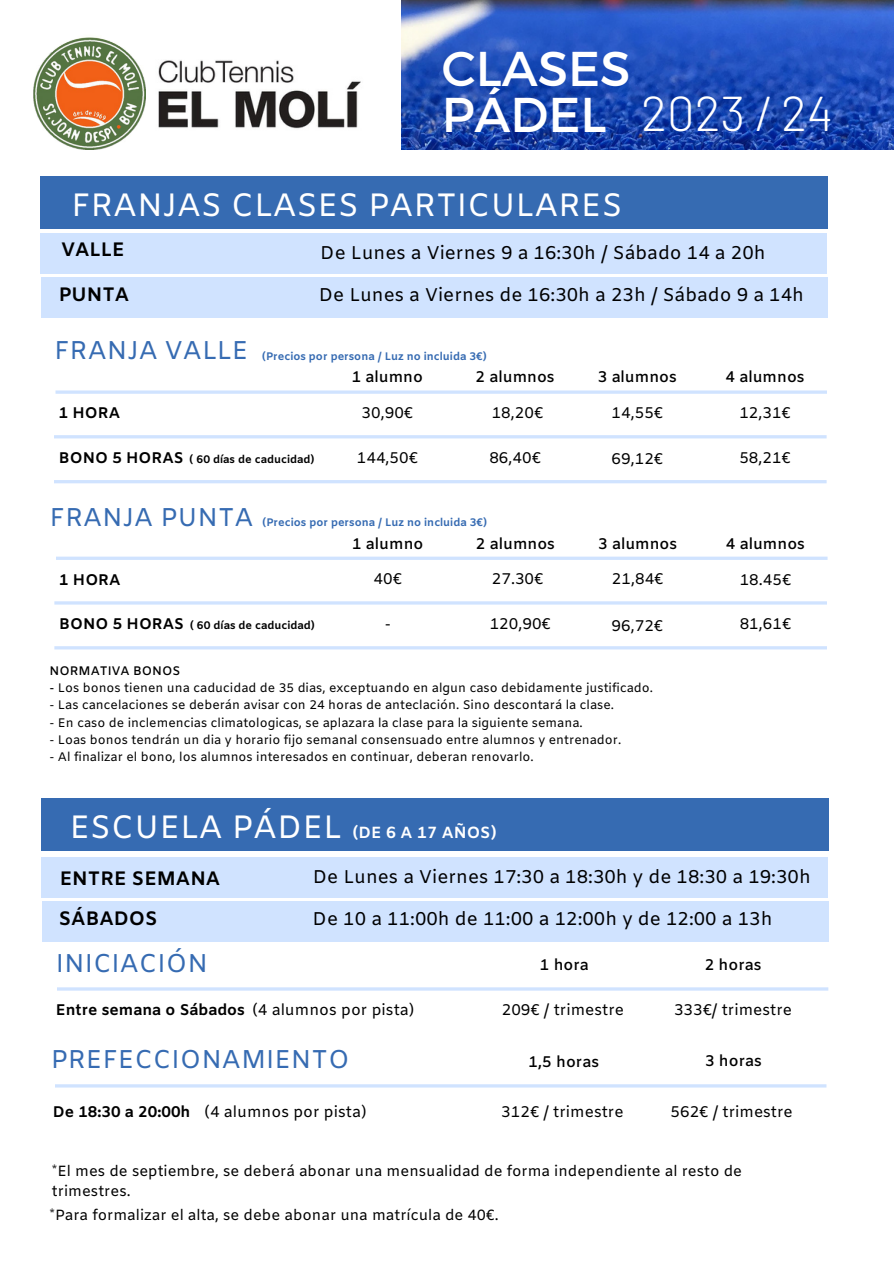
<style>
.page{position:relative;width:894px;height:1264px;background:#fff}
.page>*{position:absolute;margin:0;border:0;box-sizing:border-box;transform-origin:0 0}
.t1{font:48.75px "Montserrat";color:#fff}
.t2{font:300 48.75px "Barlow";color:#fff}
.t3{font:32.4px "Amiko";color:#fff}
.t4{font:25.8px "Amiko";color:#366bb2}
.t5{font:700 19.5px "Amiko";color:#000}
.t6{font:18.45px "Amiko";color:#000}
.t7{font:700 16.2px "Amiko";color:#fff}
.t8{font:15.45px "Amiko";color:#000}
.t9{font:600 15.45px "Amiko";color:#000}
.t10{font:700 15.45px "Amiko";color:#000}
.t11{font:14.85px/20.1px "Amiko";color:#000}
.t12{font:12.45px "Amiko";color:#000}
.t13{font:600 12.45px "Amiko";color:#000}
.t14{font:700 10.95px "Amiko";color:#366bb2}
.t15{font:700 10.95px "Amiko";color:#000}
.s1{font-weight:600}
</style>
<div class="page">
<div style="left:40px;top:176px;width:787px;height:53px;background:#366bb2"></div>
<div style="left:40px;top:233px;width:786px;height:40px;background:#d0e3ff"></div>
<svg style="left:55px;top:390px;width:772px;height:4px;background:#d8e7ff"></svg>
<hr style="left:54px;top:435px;width:772px;height:3px;background:#d0e3ff">
<hr style="left:54px;top:480px;width:772px;height:3px;background:#d0e3ff">
<img style="left:158px;top:60px;width:203px;height:69px">
<img style="left:401px;top:0;width:492px;height:150px">
<img style="left:33px;top:37px;width:113px;height:69px">
<img style="left:34px;top:38px;width:111px;height:112px">
<svg style="left:56px;top:556px;width:771px;height:4px;background:#d8e7ff"></svg>
<svg style="left:54px;top:601px;width:772px;height:3px;background:#d4e5ff"></svg>
<svg style="left:54px;top:646px;width:772px;height:3px;background:#d3e4ff"></svg>
<div style="left:41px;top:798px;width:787px;height:52px;background:#366bb2"></div>
<svg style="left:55px;top:1084px;width:771px;height:3px;background:#d4e5ff"></svg>
<div style="left:41px;top:278px;width:786px;height:40px;background:#d0e3ff"></div>
<svg style="left:57px;top:987px;width:771px;height:3px;background:#d5e6ff"></svg>
<div style="left:41px;top:857px;width:786px;height:40px;background:#d0e3ff"></div>
<div style="left:42px;top:901px;width:786px;height:40px;background:#d0e3ff"></div>
<p class="t1" style="left:441px;top:36px;width:190px">CLASES</p>
<p class="t1" style="left:441px;top:83px;width:166px">PÁDEL</p>
<p class="t2" style="left:641px;top:82px;width:193px">2023 / 24</p>
<p class="t3" style="left:71px;top:185px;width:552px">FRANJAS CLASES PARTICULARES</p>
<p class="t5" style="left:61px;top:238px;width:65px">VALLE</p>
<p class="t6" style="left:320px;top:242px;width:447px">De Lunes a Viernes 9 a 16:30h / Sábado 14 a 20h</p>
<p class="t5" style="left:59px;top:283px;width:72px">PUNTA</p>
<p class="t6" style="left:318px;top:284px;width:486px">De Lunes a Viernes de 16:30h a 23h / Sábado 9 a 14h</p>
<p class="t4" style="left:54px;top:335px;width:196px">FRANJA VALLE</p>
<p class="t14" style="left:262px;top:349px;width:226px">(Precios por persona / Luz no incluida 3€)</p>
<p class="t9" style="left:351px;top:368px;width:73px">1 alumno</p>
<p class="t9" style="left:475px;top:368px;width:81px">2 alumnos</p>
<p class="t9" style="left:597px;top:368px;width:81px">3 alumnos</p>
<p class="t9" style="left:725px;top:368px;width:81px">4 alumnos</p>
<p class="t8" style="left:361px;top:403px;width:53px">30,90€</p>
<p class="t10" style="left:59px;top:404px;width:63px">1 HORA</p>
<p class="t10" style="left:59px;top:449px;width:126px">BONO 5 HORAS</p>
<p class="t15" style="left:190px;top:453px;width:126px">( 60 días de caducidad)</p>
<p class="t8" style="left:357px;top:448px;width:63px">144,50€</p>
<p class="t8" style="left:491px;top:403px;width:53px">18,20€</p>
<p class="t8" style="left:489px;top:448px;width:53px">86,40€</p>
<p class="t8" style="left:611px;top:403px;width:53px">14,55€</p>
<p class="t8" style="left:611px;top:450px;width:53px">69,12€</p>
<p class="t8" style="left:739px;top:404px;width:53px">12,31€</p>
<p class="t8" style="left:739px;top:448px;width:53px">58,21€</p>
<p class="t4" style="left:50px;top:501px;width:205px">FRANJA PUNTA</p>
<p class="t14" style="left:262px;top:515px;width:226px">(Precios por persona / Luz no incluida 3€)</p>
<p class="t9" style="left:352px;top:534px;width:73px">1 alumno</p>
<p class="t9" style="left:476px;top:534px;width:81px">2 alumnos</p>
<p class="t9" style="left:598px;top:534px;width:81px">3 alumnos</p>
<p class="t9" style="left:725px;top:534px;width:80px">4 alumnos</p>
<p class="t8" style="left:373px;top:569px;width:30px">40€</p>
<p class="t10" style="left:59px;top:570px;width:63px">1 HORA</p>
<p class="t10" style="left:59px;top:615px;width:126px">BONO 5 HORAS</p>
<p class="t15" style="left:190px;top:619px;width:126px">( 60 días de caducidad)</p>
<p class="t8" style="left:384px;top:614px;width:8px">-</p>
<p class="t8" style="left:491px;top:569px;width:53px">27.30€</p>
<p class="t8" style="left:489px;top:614px;width:63px">120,90€</p>
<p class="t8" style="left:611px;top:569px;width:53px">21,84€</p>
<p class="t8" style="left:611px;top:616px;width:53px">96,72€</p>
<p class="t8" style="left:739px;top:570px;width:53px">18.45€</p>
<p class="t8" style="left:739px;top:614px;width:53px">81,61€</p>
<p class="t13" style="left:50px;top:663px;width:132px">NORMATIVA BONOS</p>
<p class="t12" style="left:50px;top:680px;width:605px"><span class="s1">-</span> Los bonos tienen una caducidad de 35 dias, exceptuando en algun caso debidamente justificado.</p>
<p class="t12" style="left:50px;top:697px;width:566px">- Las cancelaciones se deberán avisar con 24 horas de anteclación. Sino descontará la clase.</p>
<p class="t12" style="left:50px;top:715px;width:534px">- En caso de inclemencias climatologicas, se aplazara la clase para la siguiente semana.</p>
<p class="t12" style="left:50px;top:732px;width:573px">- Loas bonos tendrán un dia y horario fijo semanal consensuado entre alumnos y entrenador.</p>
<p class="t12" style="left:50px;top:749px;width:485px">- Al finalizar el bono, los alumnos interesados en continuar, deberan renovarlo.</p>
<p class="t3" style="left:69px;top:807px;width:274px">ESCUELA PÁDEL</p>
<p class="t7" style="left:353px;top:822px;width:145px">(DE 6 A 17 AÑOS)</p>
<p class="t5" style="left:60px;top:866px;width:162px">ENTRE SEMANA</p>
<p class="t5" style="left:59px;top:907px;width:100px">SÁBADOS</p>
<p class="t6" style="left:313px;top:865px;width:499px">De Lunes a Viernes 17:30 a 18:30h y de 18:30 a 19:30h</p>
<p class="t6" style="left:312px;top:908px;width:461px">De 10 a 11:00h de 11:00 a 12:00h y de 12:00 a 13h</p>
<p class="t4" style="left:56px;top:947px;width:153px">INICIACIÓN</p>
<p class="t9" style="left:704px;top:955px;width:58px">2 horas</p>
<p class="t8" style="left:252px;top:1001px;width:163px">(4 alumnos por pista)</p>
<p class="t9" style="left:704px;top:1051px;width:58px">3 horas</p>
<p class="t8" style="left:670px;top:1102px;width:124px">562€ / trimestre</p>
<p class="t9" style="left:539px;top:955px;width:51px">1 hora</p>
<p class="t10" style="left:56px;top:1000px;width:190px">Entre semana o Sábados</p>
<p class="t8" style="left:501px;top:1000px;width:124px">209€ / trimestre</p>
<p class="t8" style="left:674px;top:1000px;width:119px">333€/ trimestre</p>
<p class="t4" style="left:51px;top:1044px;width:300px">PREFECCIONAMIENTO</p>
<p class="t9" style="left:528px;top:1052px;width:72px">1,5 horas</p>
<p class="t8" style="left:204px;top:1102px;width:163px">(4 alumnos por pista)</p>
<p class="t8" style="left:501px;top:1102px;width:124px">312€ / trimestre</p>
<p class="t10" style="left:53px;top:1102px;width:139px">De 18:30 a 20:00h</p>
<p class="t11" style="left:52px;top:1162px;width:691px">*El mes de septiembre, se deberá abonar una mensualidad de forma independiente al resto de trimestres.</p>
<p class="t11" style="left:50px;top:1206px;width:450px">*Para formalizar el alta, se debe abonar una matrícula de 40€.</p>
</div>
